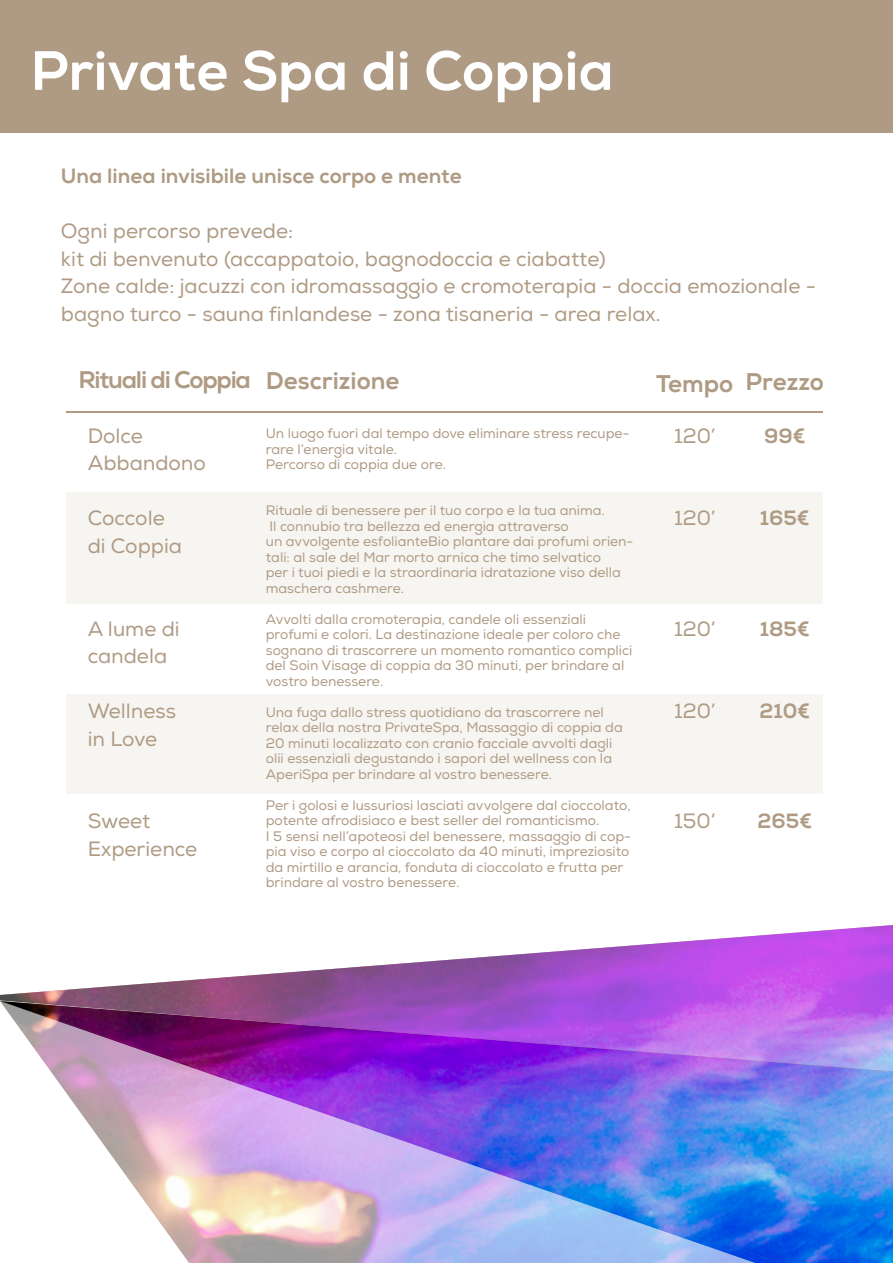
<style>
.page{position:relative;width:893px;height:1263px;background:#fff}
.page>*{position:absolute;margin:0;border:0;box-sizing:border-box;transform-origin:0 0}
.t1{font:55.2px "Nexa X Bold";color:#fff}
.t2{font:24.15px "Nexa X Bold";letter-spacing:-.005em;color:#af9b84}
.t3{font:24.15px "Nexa X Bold";letter-spacing:-.05em;color:#af9b84}
.t4{font:20.7px/27.5px "Nexa";color:#af9b84}
.t5{font:20.7px "Nexa X Bold";color:#af9b84}
.t6{font:13.8px/15.5px "Nexa";color:#af9b84}
</style>
<div class="page">
<div style="left:0;top:0;width:893px;height:132px;background:#af9b84"></div>
<img style="left:0;top:925px;width:893px;height:76px">
<svg style="left:794px;top:1001px;width:99px;height:262px;background:#6489eb"></svg>
<img style="left:0;top:1001px;width:794px;height:262px">
<hr style="left:67px;top:411px;width:756px;height:2px;background:#af9b84">
<div style="left:67px;top:492px;width:756px;height:111px;background:#f7f5f2"></div>
<div style="left:67px;top:694px;width:756px;height:99px;background:#f7f5f2"></div>
<h1 class="t1" style="left:30px;top:37px;width:585px">Private Spa di Coppia</h1>
<h3 class="t5" style="left:61px;top:163px;width:402px">Una linea invisibile unisce corpo e mente</h3>
<h3 class="t4" style="left:61px;top:218px;width:756px">Ogni percorso prevede:<br>kit di benvenuto (accappatoio, bagnodoccia e ciabatte)<br>Zone calde: jacuzzi con idromassaggio e cromoterapia - doccia emozionale - bagno turco - sauna finlandese - zona tisaneria - area relax.</h3>
<h2 class="t3" style="left:78px;top:365px;width:174px">Rituali di Coppia</h2>
<h3 class="t4" style="left:88px;top:422px;width:120px">Dolce<br>Abbandono</h3>
<h3 class="t4" style="left:88px;top:505px;width:96px">Coccole di Coppia</h3>
<h3 class="t4" style="left:88px;top:615px;width:94px">A lume di candela</h3>
<h3 class="t4" style="left:88px;top:698px;width:90px">Wellness in Love</h3>
<h3 class="t4" style="left:88px;top:808px;width:111px">Sweet<br>Experience</h3>
<h2 class="t2" style="left:266px;top:366px;width:135px">Descrizione</h2>
<h2 class="t2" style="left:656px;top:368px;width:79px">Tempo</h2>
<h2 class="t2" style="left:745px;top:367px;width:80px">Prezzo</h2>
<p class="t6" style="left:266px;top:426px;width:365px">Un luogo fuori dal tempo dove eliminare stress recupe&shy;rare l’energia vitale.<br>Percorso di coppia due ore.</p>
<p class="t6" style="left:266px;top:503px;width:369px">Rituale di benessere per il tuo corpo e la tua anima.<br>Il connubio tra bellezza ed energia attraverso<br>un avvolgente esfolianteBio plantare dai profumi orien&shy;tali: al sale del Mar morto arnica che timo selvatico<br>per i tuoi piedi e la straordinaria idratazione viso della maschera cashmere.</p>
<p class="t6" style="left:266px;top:612px;width:368px">Avvolti dalla cromoterapia, candele oli essenziali profumi e colori. La destinazione ideale per coloro che sognano di trascorrere un momento romantico complici del Soin Visage di coppia da 30 minuti, per brindare al vostro benessere.</p>
<p class="t6" style="left:266px;top:704px;width:358px">Una fuga dallo stress quotidiano da trascorrere nel relax della nostra PrivateSpa, Massaggio di coppia da 20 minuti localizzato con cranio facciale avvolti dagli olii essenziali degustando i sapori del wellness con la AperiSpa per brindare al vostro benessere.</p>
<p class="t6" style="left:266px;top:797px;width:367px">Per i golosi e lussuriosi lasciati avvolgere dal cioccolato, potente afrodisiaco e best seller del romanticismo.<br>I 5 sensi nell’apoteosi del benessere, massaggio di cop&shy;pia viso e corpo al cioccolato da 40 minuti, impreziosito da mirtillo e arancia, fonduta di cioccolato e frutta per brindare al vostro benessere.</p>
<h3 class="t4" style="left:674px;top:422px;width:43px">120’</h3>
<h3 class="t4" style="left:674px;top:505px;width:43px">120’</h3>
<h3 class="t4" style="left:674px;top:615px;width:43px">120’</h3>
<h3 class="t4" style="left:674px;top:698px;width:43px">120’</h3>
<h3 class="t4" style="left:674px;top:808px;width:43px">150’</h3>
<h3 class="t5" style="left:764px;top:423px;width:43px">99€</h3>
<h3 class="t5" style="left:760px;top:506px;width:51px">165€</h3>
<h3 class="t5" style="left:760px;top:616px;width:52px">185€</h3>
<h3 class="t5" style="left:759px;top:698px;width:52px">210€</h3>
<h3 class="t5" style="left:757px;top:808px;width:56px">265€</h3>
</div>
